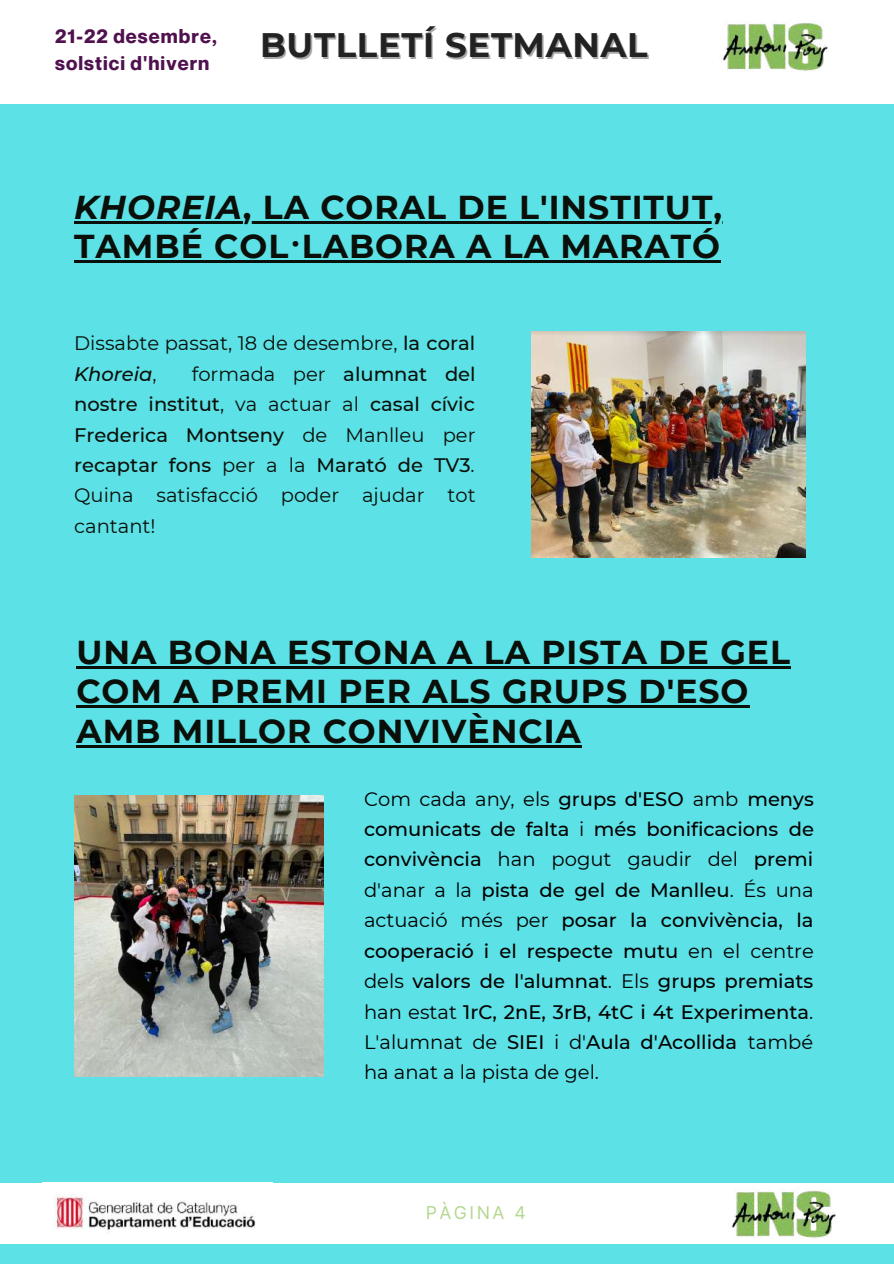
<style>
.page{position:relative;width:894px;height:1264px;background:#fff}
.page>*{position:absolute;margin:0;border:0;box-sizing:border-box;transform-origin:0 0}
.t1{font:700 33.9px "Montserrat";letter-spacing:.02em;color:#222}
.t2{font:700 33px/39.5px "Montserrat";letter-spacing:.03em;color:#0a0f09}
.t3{font:500 19.5px/30.5px "Montserrat";color:#000;text-align:justify}
.t4{font:19.5px/30.5px "Montserrat";color:#0a0f09}
.t5{font:700 19.5px/27px "Neue Montreal";letter-spacing:.055em;color:#50114f}
.t6{font:17.7px "Inter";letter-spacing:.14em;color:#b3d88e}
.s1{font-style:italic}
.s2{font-weight:500}
.s3{font-weight:500;font-style:italic}
.s4{font-weight:400}
</style>
<div class="page">
<div style="left:0;top:0;width:893px;height:1263px;background:#5ce1e6"></div>
<div style="left:0;top:1182px;width:893px;height:61px;background:#fff"></div>
<img style="left:53px;top:1194px;width:203px;height:39px">
<img style="left:731px;top:1190px;width:105px;height:48px">
<div style="left:0;top:0;width:893px;height:103px;background:#fff"></div>
<img style="left:721px;top:23px;width:107px;height:48px">
<img style="left:531px;top:331px;width:274px;height:226px">
<img style="left:74px;top:796px;width:249px;height:280px">
<hr style="left:74px;top:221px;width:169px;height:2px;background:#0a0f09">
<hr style="left:243px;top:221px;width:479px;height:2px;background:#0a0f09">
<hr style="left:74px;top:260px;width:647px;height:3px;background:#0a0f09">
<hr style="left:76px;top:666px;width:714px;height:2px;background:#0a0f09">
<hr style="left:76px;top:705px;width:673px;height:2px;background:#0a0f09">
<hr style="left:76px;top:745px;width:505px;height:2px;background:#0a0f09">
<p class="t5" style="left:55px;top:22px;width:163px">21-22 desembre, solstici d'hivern</p>
<h1 class="t1" style="left:260px;top:24px;width:389px">BUTLLETÍ SETMANAL</h1>
<h2 class="t2" style="left:74px;top:187px;width:649px"><span class="s1">KHOREIA</span>, LA CORAL DE L'INSTITUT,<br>TAMBÉ COL· LABORA A LA MARATÓ</h2>
<p class="t4" style="left:74px;top:328px;width:402px">Dissabte passat, 18 de desembre, <span class="s2">la coral<br></span><span class="s3">Khoreia</span>,</p>
<p class="t4" style="left:74px;top:358px;width:403px;text-align:justify;text-indent:117px">formada per <span class="s2">alumnat del nostre institut</span>, va actuar al <span class="s2">casal cívic Frederica Montseny</span> de Manlleu per <span class="s2">recaptar fons</span> per a la <span class="s2">Marató de TV3</span>.<br>Quina satisfacció poder ajudar tot cantant!</p>
<h2 class="t2" style="left:76px;top:632px;width:715px">UNA BONA ESTONA A LA PISTA DE GEL<br>COM A PREMI PER ALS GRUPS D'ESO<br>AMB MILLOR CONVIVÈNCIA</h2>
<p class="t3" style="left:364px;top:783px;width:451px"><span class="s4">Com cada any, els</span> grups d'ESO <span class="s4">amb</span> menys comunicats de falta <span class="s4">i</span> més bonificacions de convivència <span class="s4">han pogut gaudir del</span> premi <span class="s4">d'anar a la</span> pista de gel de Manlleu<span class="s4">. És una actuació més per</span> posar la convivència, la cooperació i el respecte mutu <span class="s4">en el centre dels</span> valors de l'alumnat<span class="s4">. Els</span> grups premiats <span class="s4">han estat</span> 1rC, 2nE, 3rB, 4tC i 4t Experimenta<span class="s4">.<br>L'alumnat de</span> SIEI <span class="s4">i d'</span>Aula d'Acollida <span class="s4">també ha anat a la pista de gel.</span></p>
<p class="t6" style="left:425px;top:1202px;width:102px">PÀGINA 4</p>
</div>
